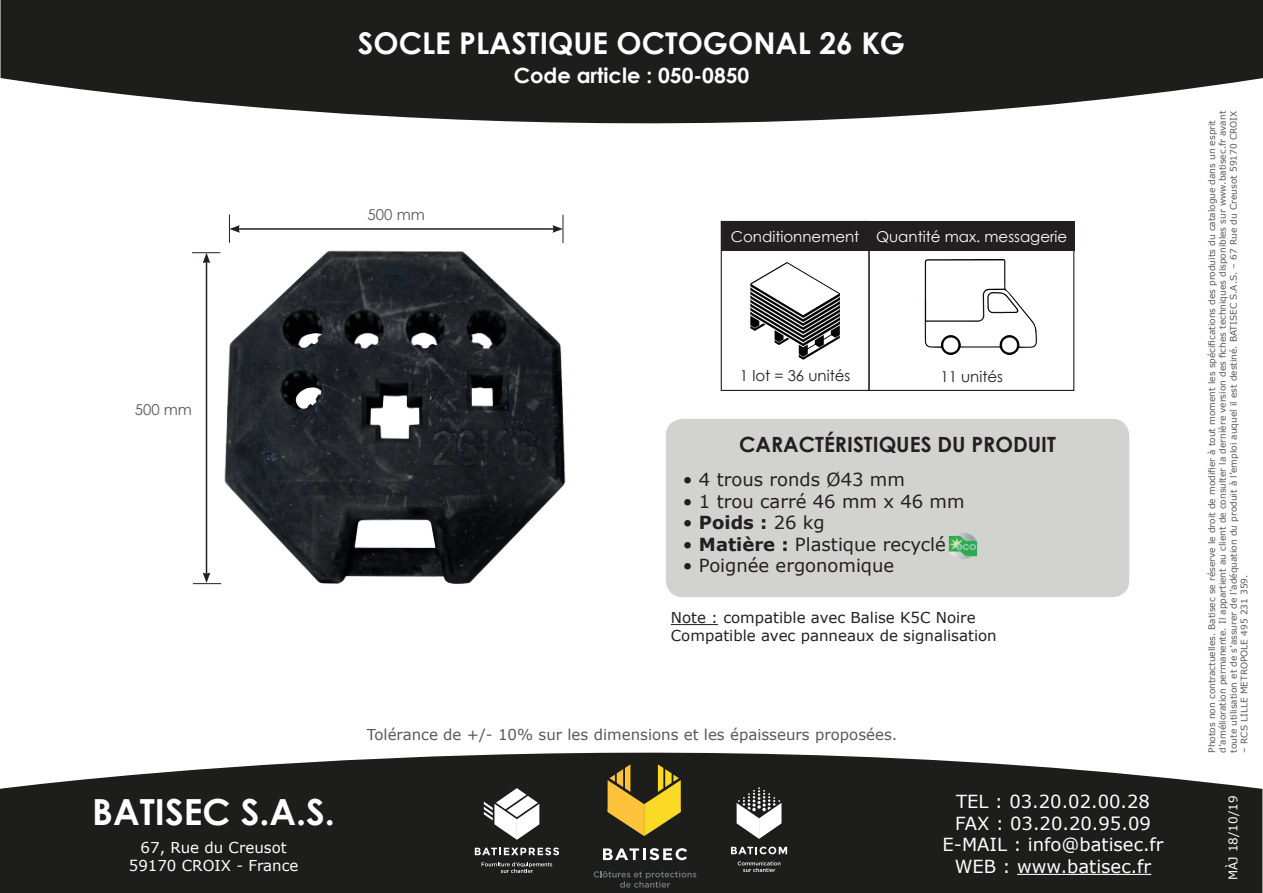
<style>
.page{position:relative;width:1263px;height:893px;background:#fff}
.page>*{position:absolute;margin:0;border:0;box-sizing:border-box;transform-origin:0 0}
.t1{font:700 36px "Century Gothic";color:#fff}
.t2{font:700 30px "Century Gothic";color:#fff}
.t3{font:700 21px "Century Gothic";color:#231f20}
.t4{font:700 21px "Century Gothic";color:#fff}
.t5{font:18px "Verdana";color:#231f20}
.t6{font:18px/21.6px "Verdana";color:#fff;text-align:center}
.t7{font:700 18px "Verdana";color:#231f20}
.t8{font:15px/18px "Verdana";color:#231f20}
.t9{font:15px "Verdana";color:#57585a}
.t10{font:15px "Century Gothic";color:#fff}
.t11{font:15px/18px "Verdana";color:#fff;text-align:center}
.t12{font:15px "Century Gothic";color:#231f20}
.t13{font:15px "Century Gothic";color:#57585a}
.t14{font:12px "Verdana";color:#fff}
.t15{font:9px/10.8px "Verdana";color:#57585a}
.s1{font-weight:400}
.s2{font-weight:700}
</style>
<div class="page">
<svg style="left:1px;top:0;width:1262px;height:124px;background:#393938"></svg>
<svg style="left:0;top:752px;width:1262px;height:141px;background:#333332"></svg>
<hr style="left:1017px;top:874px;width:134px;height:1px;background:#fff">
<svg style="left:608px;top:764px;width:73px;height:72px;background:#937b26"></svg>
<svg style="left:603px;top:848px;width:84px;height:12px"></svg>
<svg style="left:594px;top:871px;width:102px;height:17px;background:#2d2f30"></svg>
<svg style="left:731px;top:847px;width:56px;height:7px"></svg>
<svg style="left:738px;top:861px;width:42px;height:11px"></svg>
<svg style="left:737px;top:787px;width:44px;height:52px"></svg>
<svg style="left:475px;top:847px;width:84px;height:8px"></svg>
<svg style="left:484px;top:788px;width:55px;height:52px"></svg>
<svg style="left:482px;top:862px;width:70px;height:11px"></svg>
<div style="left:666px;top:419px;width:463px;height:178px;background:#d2d3d0;border-radius:17px"></div>
<hr style="left:238px;top:228px;width:317px;height:2px;background:#231f20">
<svg style="left:552px;top:215px;width:12px;height:28px"></svg>
<svg style="left:229px;top:214px;width:11px;height:29px"></svg>
<hr style="left:206px;top:261px;width:1px;height:314px;background:#231f20">
<svg style="left:192px;top:252px;width:25px;height:11px"></svg>
<svg style="left:193px;top:572px;width:24px;height:12px"></svg>
<img style="left:217px;top:250px;width:349px;height:335px">
<img style="left:948px;top:533px;width:29px;height:26px">
<div style="left:721px;top:221px;width:148px;height:170px;border:1px solid #231f20"></div>
<div style="left:721px;top:221px;width:148px;height:30px;background:#231f20"></div>
<svg style="left:750px;top:262px;width:90px;height:98px"></svg>
<div style="left:868px;top:221px;width:206px;height:170px;border:1px solid #231f20"></div>
<div style="left:869px;top:222px;width:205px;height:29px;background:#231f20"></div>
<img style="left:924px;top:259px;width:113px;height:96px">
<hr style="left:671px;top:624px;width:47px;height:1px;background:#231f20">
<h2 class="t2" style="left:358px;top:20px;width:549px">SOCLE PLASTIQUE OCTOGONAL 26 KG</h2>
<h3 class="t4" style="left:514px;top:59px;width:237px">Code article : 050-0850</h3>
<h3 class="t13" style="left:368px;top:204px;width:59px">500 mm</h3>
<h3 class="t10" style="left:731px;top:226px;width:130px">Conditionnement</h3>
<h3 class="t10" style="left:876px;top:226px;width:193px">Quantité max. messagerie</h3>
<h3 class="t13" style="left:135px;top:400px;width:59px">500 mm</h3>
<h1 class="t1" style="left:92px;top:784px;width:244px">BATISEC S.A.S.</h1>
<h3 class="t11" style="left:129px;top:839px;width:171px">67, Rue du Creusot<br>59170 CROIX - France</h3>
<h3 class="t12" style="left:740px;top:365px;width:112px">1 lot = 36 unités</h3>
<h3 class="t12" style="left:940px;top:366px;width:64px">11 unités</h3>
<h3 class="t3" style="left:739px;top:428px;width:318px">CARACTÉRISTIQUES DU PRODUIT</h3>
<h3 class="t5" style="left:683px;top:467px;width:224px">• 4 trous ronds Ø43 mm</h3>
<h3 class="t5" style="left:683px;top:489px;width:283px">• 1 trou carré 46 mm x 46 mm</h3>
<h3 class="t7" style="left:683px;top:510px;width:143px"><span class="s1">•</span> Poids : <span class="s1">26 kg</span></h3>
<h3 class="t5" style="left:683px;top:532px;width:265px">• <span class="s2">Matière :</span> Plastique recyclé</h3>
<h3 class="t5" style="left:683px;top:553px;width:213px">• Poignée ergonomique</h3>
<h3 class="t8" style="left:671px;top:609px;width:327px">Note : compatible avec Balise K5C Noire<br>Compatible avec panneaux de signalisation</h3>
<h3 class="t9" style="left:367px;top:724px;width:532px">Tolérance de +/- 10% sur les dimensions et les épaisseurs proposées.</h3>
<h3 class="t6" style="left:942px;top:790px;width:223px">TEL : 03.20.02.00.28<br>FAX : 03.20.20.95.09<br>E-MAIL : info@batisec.fr<br>WEB : www.batisec.fr</h3>
<p class="t15" style="left:1206px;top:753px;width:643px;rotate:-90deg">Photos non contractuelles. Batisec se réserve le droit de modifier à tout moment les spécifications des produits du catalogue dans un esprit d’amélioration permanente. Il appartient au client de consulter la dernière version des fiches techniques disponibles sur www.batisec.fr avant toute utilisation et de s’assurer de l’adéquation du produit à l’emploi auquel il est destiné. BATISEC S.A.S. – 67 Rue du Creusot 59170 CROIX</p>
<p class="t15" style="left:1239px;top:753px;width:180px;rotate:-90deg">– RCS LILLE METROPOLE 495 231 359.</p>
<h3 class="t14" style="left:1225px;top:880px;width:86px;rotate:-90deg">MÀJ 18/10/19</h3>
</div>
